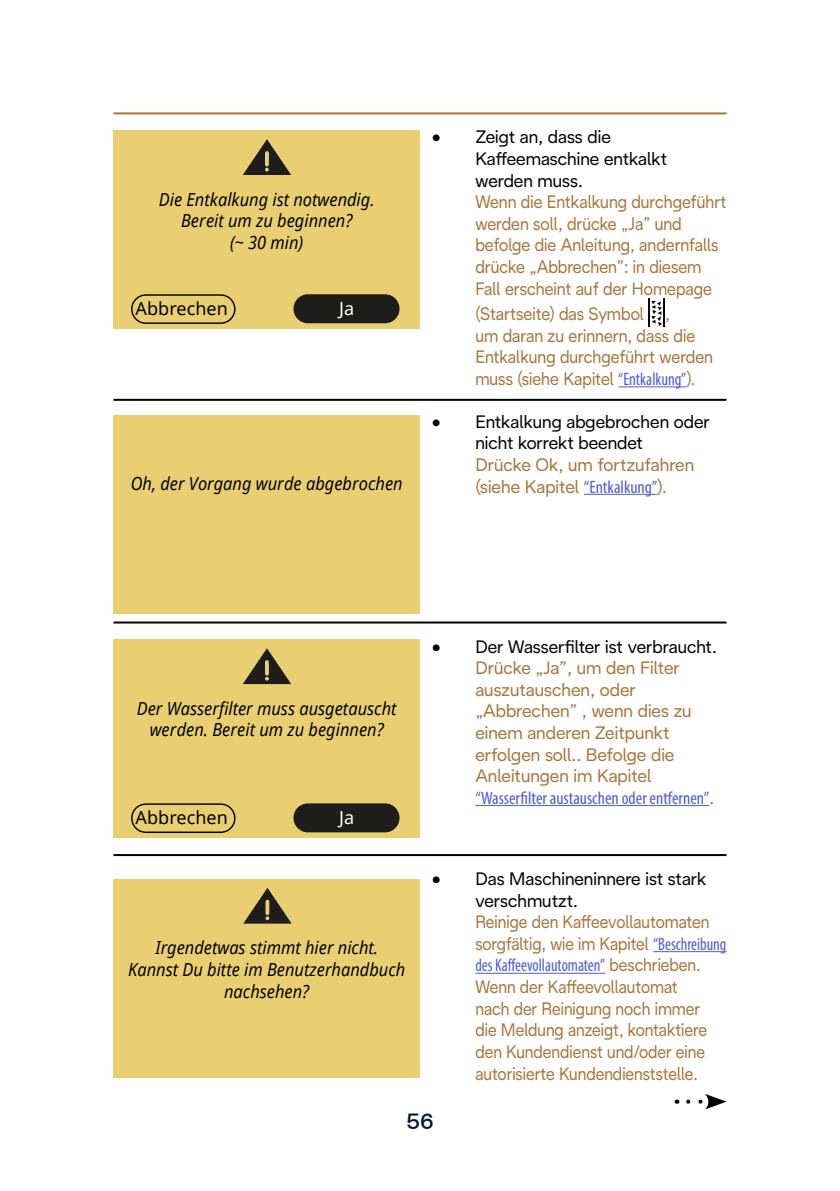
<style>
.page{position:relative;width:840px;height:1191px;background:#fff}
.page>*{position:absolute;margin:0;border:0;box-sizing:border-box;transform-origin:0 0}
.t1{font:500 22px "De Longhi Sans";color:#02183e}
.FAQ_risposta_allarme{font:18px/21.6px "De Longhi Sans";color:#aa743a;scale:.93 1}
.FAQ_risposta_allarme-2{font:18px/21.6px "De Longhi Sans";color:#aa743a;scale:.91 1}
.FAQ_risposta_allarme-3{font:18px/21.6px "De Longhi Sans";color:#aa743a}
.Allarmi_display{font:italic 18px/21.6px "Noto Sans";color:#000;text-align:center;scale:.91 1}
.t2{font:18px/21.6px "De Longhi Sans";color:#000}
.comandi_display{font:18px "Noto Sans";color:#000}
.comandi_display-2{font:18px "Noto Sans";color:#fff}
.s1{font-family:"Myriad Pro";font-stretch:condensed;color:#4f5cd6}
</style>
<div class="page">
<hr style="left:113px;top:112px;width:613px;height:2px;background:#aa743a">
<svg style="left:676px;top:1094px;width:50px;height:15px"></svg>
<hr style="left:618px;top:386px;width:68px;height:1px;background:#4f5cd6">
<svg style="left:648px;top:298px;width:16px;height:28px"></svg>
<hr style="left:583px;top:494px;width:73px;height:1px;background:#4f5cd6">
<hr style="left:113px;top:399px;width:613px;height:2px;background:#000">
<hr style="left:475px;top:805px;width:234px;height:1px;background:#4f5cd6">
<hr style="left:652px;top:951px;width:74px;height:1px;background:#4f5cd6">
<hr style="left:475px;top:972px;width:130px;height:1px;background:#4f5cd6">
<hr style="left:113px;top:621px;width:613px;height:2px;background:#000">
<hr style="left:113px;top:854px;width:613px;height:2px;background:#000">
<div style="left:113px;top:130px;width:307px;height:199px;background:#e9cf72"></div>
<svg style="left:243px;top:139px;width:48px;height:36px"></svg>
<div style="left:293px;top:294px;width:106px;height:29px;background:#1d1d1b;border-radius:14px"></div>
<div style="left:131px;top:294px;width:104px;height:30px;border:1px solid #000;border-radius:14px"></div>
<div style="left:113px;top:415px;width:307px;height:198px;background:#e9cf72"></div>
<div style="left:113px;top:639px;width:307px;height:199px;background:#e9cf72"></div>
<svg style="left:243px;top:648px;width:48px;height:36px"></svg>
<div style="left:293px;top:803px;width:106px;height:29px;background:#1d1d1b;border-radius:14px"></div>
<div style="left:131px;top:803px;width:104px;height:30px;border:1px solid #000;border-radius:14px"></div>
<div style="left:113px;top:879px;width:307px;height:198px;background:#e9cf72"></div>
<svg style="left:243px;top:888px;width:48px;height:35px"></svg>
<p class="Allarmi_display" style="left:159px;top:188px;width:238px">Die Entkalkung ist notwendig.</p>
<p class="Allarmi_display" style="left:181px;top:209px;width:190px">Bereit um zu beginnen?</p>
<p class="Allarmi_display" style="left:230px;top:231px;width:82px">(~ 30 min)</p>
<p class="comandi_display" style="left:136px;top:296px;width:94px">Abbrechen</p>
<p class="comandi_display-2" style="left:339px;top:296px;width:17px">Ja</p>
<p class="Allarmi_display" style="left:131px;top:472px;width:300px">Oh, der Vorgang wurde abgebrochen</p>
<p class="t2" style="left:475px;top:126px;width:193px;text-indent:-44px">• Zeigt an, dass die<br>Kaffeemaschine entkalkt werden muss.</p>
<p class="FAQ_risposta_allarme" style="left:475px;top:191px;width:271px">Wenn die Entkalkung durchgeführt werden soll, drücke „Ja” und befolge die Anleitung, andernfalls drücke „Abbrechen”: in diesem<br>Fall erscheint auf der Homepage</p>
<p class="FAQ_risposta_allarme" style="left:475px;top:303px;width:257px">(Startseite) das Symbol ,<br>um daran zu erinnern, dass die<br>Entkalkung durchgeführt werden muss (siehe Kapitel <span class="s1">“Entkalkung”</span>).</p>
<p class="t2" style="left:475px;top:410px;width:236px;text-indent:-44px">• Entkalkung abgebrochen oder nicht korrekt beendet</p>
<p class="FAQ_risposta_allarme-3" style="left:475px;top:453px;width:220px">Drücke Ok, um fortzufahren (siehe Kapitel <span class="s1">“Entkalkung”</span>).</p>
<p class="Allarmi_display" style="left:137px;top:697px;width:287px">Der Wasserfilter muss ausgetauscht werden. Bereit um zu beginnen?</p>
<p class="comandi_display" style="left:136px;top:805px;width:94px">Abbrechen</p>
<p class="comandi_display-2" style="left:339px;top:805px;width:17px">Ja</p>
<p class="Allarmi_display" style="left:128px;top:936px;width:306px">Irgendetwas stimmt hier nicht.<br>Kannst Du bitte im Benutzerhandbuch nachsehen?</p>
<p class="t2" style="left:431px;top:635px;width:287px">• Der Wasserfilter ist verbraucht.</p>
<p class="FAQ_risposta_allarme-3" style="left:475px;top:656px;width:240px">Drücke „Ja”, um den Filter auszutauschen, oder „Abbrechen” , wenn dies zu einem anderen Zeitpunkt erfolgen soll.. Befolge die<br>Anleitungen im Kapitel <span class="s1">“Wasserfilter austauschen oder entfernen”</span>.</p>
<p class="t2" style="left:475px;top:867px;width:232px;text-indent:-44px">• Das Maschineninnere ist stark verschmutzt.</p>
<p class="FAQ_risposta_allarme-2" style="left:475px;top:910px;width:277px">Reinige den Kaffeevollautomaten sorgfältig, wie im Kapitel <span class="s1">“Beschreibung des Kaffeevollautomaten”</span> beschrieben.<br>Wenn der Kaffeevollautomat<br>nach der Reinigung noch immer<br>die Meldung anzeigt, kontaktiere den Kundendienst und/oder eine autorisierte Kundendienststelle.</p>
<p class="t1" style="left:406px;top:1108px;width:29px">56</p>
</div>
